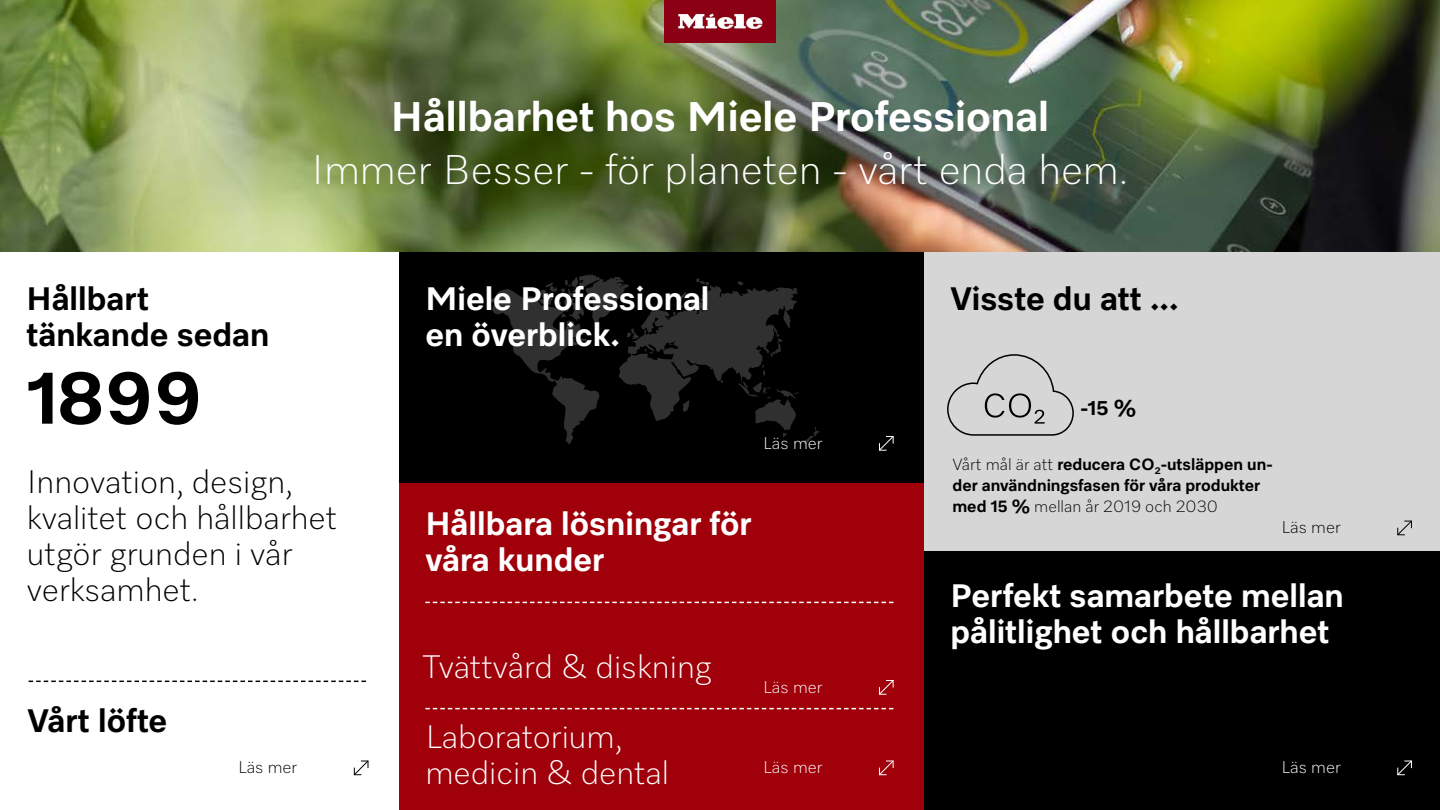
<style>
.page{position:relative;width:1440px;height:810px;background:#fff}
.page>*{position:absolute;margin:0;border:0;box-sizing:border-box;transform-origin:0 0}
.t1{font:700 74.55px "Miele Elements";color:#000}
.t2{font:300 42.08px "Miele Elements";color:#fff}
.t3{font:700 42.08px "Miele Elements";color:#fff}
.t4{font:700 33px/36px "Miele Elements";color:#fff}
.t5{font:300 33px/36px "Miele Elements";color:#000}
.t6{font:300 33px/70.7px "Miele Elements";color:#fff}
.t7{font:700 33px/36px "Miele Elements";color:#000}
.t8{font:700 20.25px "Miele Elements";color:#000}
.t9{font:300 17.25px "Miele Elements";color:#fff}
.t10{font:300 17.25px "Miele Elements";color:#000}
.t11{font:700 16.5px/21px "Miele Elements";color:#000}
.s1{font-weight:300}
</style>
<div class="page">
<svg style="left:29px;top:681px;width:337px;height:1px"></svg>
<img style="left:0;top:0;width:1440px;height:252px">
<img style="left:664px;top:0;width:112px;height:43px">
<div style="left:399px;top:252px;width:525px;height:231px;background:#000"></div>
<div style="left:924px;top:252px;width:516px;height:300px;background:#d6d6d6"></div>
<div style="left:924px;top:552px;width:516px;height:258px;background:#000"></div>
<div style="left:399px;top:483px;width:525px;height:327px;background:#9f000a"></div>
<svg style="left:425px;top:602px;width:469px;height:1px"></svg>
<svg style="left:425px;top:708px;width:469px;height:1px"></svg>
<svg style="left:490px;top:274px;width:329px;height:170px"></svg>
<svg style="left:947px;top:354px;width:127px;height:82px"></svg>
<svg style="left:353px;top:760px;width:16px;height:16px"></svg>
<svg style="left:879px;top:760px;width:15px;height:16px"></svg>
<svg style="left:879px;top:680px;width:15px;height:15px"></svg>
<svg style="left:1397px;top:520px;width:15px;height:16px"></svg>
<svg style="left:1397px;top:760px;width:15px;height:16px"></svg>
<svg style="left:879px;top:436px;width:15px;height:15px"></svg>
<p class="t7" style="left:26px;top:279px;width:244px">Hållbart tänkande sedan</p>
<h1 class="t1" style="left:27px;top:351px;width:176px">1899</h1>
<p class="t3" style="left:391px;top:90px;width:660px">Hållbarhet hos Miele Professional</p>
<p class="t2" style="left:312px;top:143px;width:818px">Immer Besser - för planeten - vårt enda hem.</p>
<p class="t4" style="left:425px;top:279px;width:286px">Miele Professional en överblick.</p>
<p class="t9" style="left:763px;top:432px;width:61px">Läs mer</p>
<p class="t7" style="left:950px;top:279px;width:230px">Visste du att ...</p>
<p class="t8" style="left:1080px;top:395px;width:57px">-15 %</p>
<p class="t5" style="left:27px;top:462px;width:312px">Innovation, design, kvalitet och hållbarhet utgör grunden i vår verksamhet.</p>
<p class="t4" style="left:425px;top:505px;width:327px">Hållbara lösningar för våra kunder</p>
<p class="t7" style="left:28px;top:701px;width:141px">Vårt löfte</p>
<p class="t6" style="left:423px;top:630px;width:291px">Tvättvård &amp; diskning<br>Laboratorium,</p>
<p class="t6" style="left:425px;top:737px;width:245px">medicin &amp; dental</p>
<p class="t9" style="left:763px;top:676px;width:61px">Läs mer</p>
<p class="t10" style="left:238px;top:756px;width:61px">Läs mer</p>
<p class="t9" style="left:763px;top:756px;width:61px">Läs mer</p>
<p class="t11" style="left:952px;top:454px;width:322px"><span class="s1">Vårt mål är att</span> reducera CO<sub>2</sub>-utsläppen un&shy;der användningsfasen för våra produkter med 15 % <span class="s1">mellan år 2019 och 2030</span></p>
<p class="t10" style="left:1282px;top:517px;width:61px">Läs mer</p>
<p class="t4" style="left:950px;top:576px;width:395px">Perfekt samarbete mellan pålitlighet och hållbarhet</p>
<p class="t9" style="left:1282px;top:756px;width:61px">Läs mer</p>
</div>
